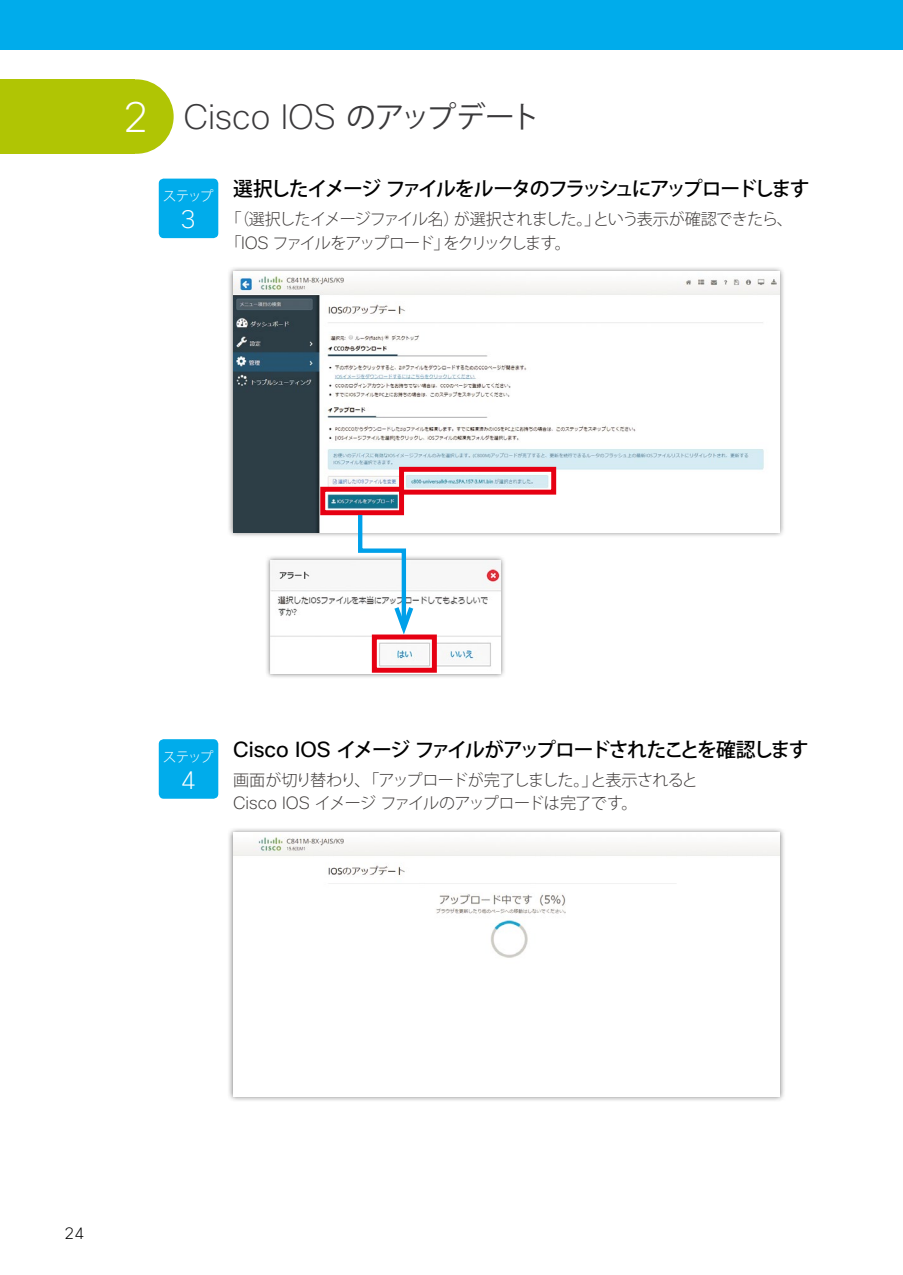
<style>
.page{position:relative;width:903px;height:1275px;background:#fff}
.page>*{position:absolute;margin:0;border:0;box-sizing:border-box;transform-origin:0 0}
.t1{font:200 34.3px "Cisco Sans";color:#3a393b}
.t2{font:200 25.2px "Cisco Sans";color:#fff}
.t3{font:500 19.78px "Koz Go Pro";letter-spacing:-.09em;color:#000}
.t4{font:200 16.45px "Cisco Sans";color:#000}
.t5{font:300 16.1px/23.6px "Koz Go Pro";letter-spacing:-.06em;color:#3e3a39}
.t6{font:300 13.65px "Koz Go Pro";letter-spacing:-.1em;color:#fff}
.s1{font-size:42.52px;color:#fff}
.s2{font-family:"Koz Go Pro";font-weight:400;font-size:29.75px}
.s3{font-family:"Cisco Sans";font-weight:200;font-size:17.32px}
.s4{font-family:"Cisco Sans";font-weight:400;font-size:21.18px}
</style>
<div class="page">
<div style="left:265px;top:555px;width:241px;height:124px;background:#000;opacity:.5"></div>
<img style="left:270px;top:560px;width:230px;height:113px">
<div style="left:372px;top:634px;width:65px;height:39px;border:5px solid #e60012"></div>
<div style="left:227px;top:265px;width:558px;height:273px;background:#000;opacity:.5"></div>
<img style="left:233px;top:271px;width:546px;height:261px">
<div style="left:399px;top:467px;width:157px;height:28px;border:5px solid #e60012"></div>
<div style="left:320px;top:487px;width:84px;height:28px;border:5px solid #e60012"></div>
<svg style="left:356px;top:511px;width:61px;height:130px"></svg>
<div style="left:227px;top:826px;width:558px;height:276px;background:#000;opacity:.5"></div>
<img style="left:233px;top:832px;width:547px;height:264px">
<div style="left:159px;top:179px;width:59px;height:59px;background:#00aceb;border-radius:5px"></div>
<div style="left:159px;top:739px;width:59px;height:60px;background:#00aceb;border-radius:5px"></div>
<div style="left:0;top:79px;width:134px;height:75px;background:#b0c504"></div>
<div style="left:99px;top:79px;width:75px;height:75px;background:#b0c504;border-radius:50%"></div>
<div style="left:0;top:0;width:903px;height:50px;background:#00aceb"></div>
<h1 class="t1" style="left:123px;top:95px;width:418px"><span class="s1">2</span> Cisco IOS <span class="s2">のアップデート</span></h1>
<p class="t6" style="left:163px;top:187px;width:52px">ステップ</p>
<h2 class="t2" style="left:181px;top:203px;width:17px">3</h2>
<p class="t3" style="left:233px;top:176px;width:578px">選択したイメージファイルをルータのフラッシュにアップロードします</p>
<p class="t5" style="left:225px;top:207px;width:569px">「（選択したイメージファイル名）が選択されました。」という表示が確認できたら、「<span class="s3">IOS</span> ファイルをアップロード」をクリックします。</p>
<p class="t6" style="left:163px;top:748px;width:52px">ステップ</p>
<h2 class="t2" style="left:181px;top:764px;width:17px">4</h2>
<p class="t3" style="left:233px;top:737px;width:577px"><span class="s4">Cisco IOS</span> イメージファイルがアップロードされたことを確認します</p>
<p class="t5" style="left:233px;top:768px;width:466px">画面が切り替わり、「アップロードが完了しました。」と表示されると<br><span class="s3">Cisco IOS</span> イメージファイルのアップロードは完了です。</p>
<p class="t4" style="left:65px;top:1222px;width:21px">24</p>
</div>
